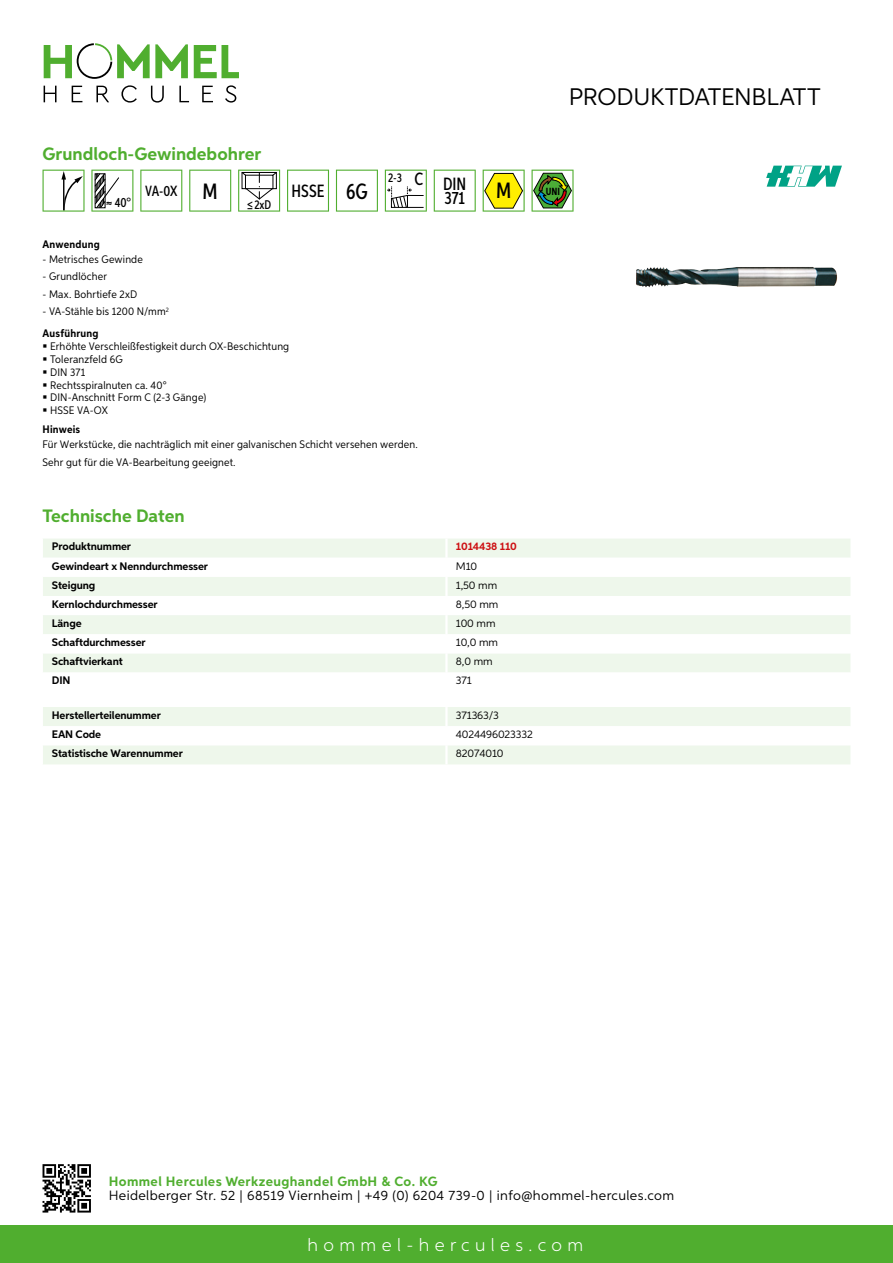
<style>
.page{position:relative;width:893px;height:1263px;background:#fff}
.page>*{position:absolute;margin:0;border:0;box-sizing:border-box;transform-origin:0 0}
.t1{font:24px "Aspira";letter-spacing:-.01em;color:#000}
.t2{font:500 22.2px "Aspira XX Nar";color:#000}
.t3{font:700 18px "Aspira";color:#50ae2f}
.t4{font:300 18px "Aspira";letter-spacing:.3em;color:#fff}
.t5{font:500 17.85px/14.9px "Aspira XX Nar";color:#000;text-align:right}
.t6{font:500 14.85px "Aspira XX Nar";color:#000}
.t7{font:13.5px "Aspira";letter-spacing:.03em;color:#000}
.t8{font:700 13.5px "Aspira";letter-spacing:.03em;color:#50ae2f}
.t9{font:500 13.35px "Aspira XX Nar";color:#000}
.t10{font:500 12.6px "Aspira XX Nar";color:#000}
.t11{font:10.95px/12.8px "Aspira Nar";letter-spacing:.015em;color:#000}
.t12{font:700 10.95px "Aspira";letter-spacing:-.01em;color:#000}
.t13{font:10.95px "Aspira";letter-spacing:-.01em;color:#000}
.t14{font:700 10.95px "Aspira Nar";letter-spacing:.02em;color:#000}
.t15{font:700 10.95px "Aspira";letter-spacing:-.01em;color:#cd1013}
.t16{font:700 10.35px "Aspira XX Nar";color:#000}
.s1{font-size:22.2px}
.s2{font-weight:700}
</style>
<div class="page">
<div style="left:0;top:1226px;width:893px;height:37px;background:#50ae2f"></div>
<svg style="left:43px;top:1164px;width:48px;height:48px"></svg>
<svg style="left:194px;top:45px;width:45px;height:33px"></svg>
<svg style="left:44px;top:43px;width:144px;height:36px"></svg>
<svg style="left:44px;top:86px;width:13px;height:16px"></svg>
<svg style="left:72px;top:86px;width:10px;height:16px"></svg>
<svg style="left:96px;top:86px;width:13px;height:16px"></svg>
<svg style="left:121px;top:85px;width:16px;height:18px"></svg>
<svg style="left:151px;top:86px;width:13px;height:17px"></svg>
<svg style="left:179px;top:86px;width:10px;height:16px"></svg>
<svg style="left:202px;top:86px;width:11px;height:16px"></svg>
<svg style="left:225px;top:85px;width:11px;height:18px"></svg>
<div style="left:43px;top:539px;width:807px;height:19px;background:#eef7eb"></div>
<svg style="left:43px;top:577px;width:807px;height:95px;fill:#eef7eb"></svg>
<hr style="left:445px;top:539px;width:3px;height:19px;background:#fff">
<hr style="left:445px;top:577px;width:3px;height:19px;background:#fff">
<hr style="left:445px;top:596px;width:3px;height:19px;background:#fff">
<hr style="left:445px;top:615px;width:3px;height:19px;background:#fff">
<hr style="left:445px;top:634px;width:3px;height:19px;background:#fff">
<hr style="left:445px;top:653px;width:3px;height:19px;background:#fff">
<svg style="left:43px;top:707px;width:807px;height:57px"></svg>
<hr style="left:445px;top:745px;width:3px;height:19px;background:#fff">
<svg style="left:43px;top:170px;width:42px;height:42px"></svg>
<svg style="left:91px;top:170px;width:42px;height:42px"></svg>
<svg style="left:140px;top:170px;width:42px;height:42px"></svg>
<svg style="left:189px;top:170px;width:42px;height:42px"></svg>
<svg style="left:238px;top:170px;width:42px;height:42px"></svg>
<svg style="left:287px;top:170px;width:42px;height:42px"></svg>
<svg style="left:336px;top:170px;width:42px;height:42px"></svg>
<svg style="left:385px;top:170px;width:42px;height:42px"></svg>
<svg style="left:434px;top:170px;width:42px;height:42px"></svg>
<svg style="left:483px;top:170px;width:42px;height:42px"></svg>
<svg style="left:532px;top:170px;width:42px;height:42px"></svg>
<img style="left:636px;top:267px;width:202px;height:21px">
<svg style="left:766px;top:166px;width:76px;height:21px"></svg>
<h1 class="t1" style="left:569px;top:82px;width:253px">Produktdatenblatt</h1>
<h3 class="t3" style="left:43px;top:142px;width:220px">Grundloch-Gewindebohrer</h3>
<p class="t9" style="left:115px;top:195px;width:18px">40°</p>
<h3 class="t6" style="left:145px;top:182px;width:74px">VA-0X <span class="s1">M</span></h3>
<p class="t10" style="left:247px;top:197px;width:26px">≤2xD</p>
<h3 class="t5" style="left:292px;top:183px;width:78px">HSSE <span class="s1">6G</span></h3>
<h3 class="t5" style="left:388px;top:176px;width:80px"><sup>2-3</sup> C DIN<br>371</h3>
<h2 class="t2" style="left:496px;top:177px;width:17px">M</h2>
<p class="t16" style="left:546px;top:185px;width:16px">UNI</p>
<p class="t14" style="left:43px;top:237px;width:59px">Anwendung</p>
<p class="t11" style="left:43px;top:252px;width:102px">- Metrisches Gewinde</p>
<p class="t11" style="left:43px;top:270px;width:66px">- Grundlöcher</p>
<p class="t11" style="left:43px;top:287px;width:96px">- Max. Bohrtiefe 2xD</p>
<p class="t11" style="left:43px;top:300px;width:128px;line-height:22.2px">- VA-Stähle bis 1200 N/mm<sup>2<br></sup><span class="s2">Ausführung</span></p>
<p class="t11" style="left:50px;top:340px;width:241px">Erhöhte Verschleißfestigkeit durch OX-Beschichtung<br>Toleranzfeld 6G<br>DIN 371<br>Rechtsspiralnuten ca. 40°<br>DIN-Anschnitt Form C (2-3 Gänge)<br>HSSE VA-OX</p>
<p class="t14" style="left:43px;top:423px;width:39px">Hinweis</p>
<p class="t11" style="left:43px;top:436px;width:377px;line-height:17.5px">Für Werkstücke, die nachträglich mit einer galvanischen Schicht versehen werden.<br>Sehr gut für die VA-Bearbeitung geeignet.</p>
<h3 class="t3" style="left:43px;top:504px;width:144px">Technische Daten</h3>
<p class="t12" style="left:52px;top:540px;width:81px">Produktnummer</p>
<p class="t15" style="left:456px;top:540px;width:63px">1014438 110</p>
<p class="t12" style="left:52px;top:559px;width:158px">Gewindeart x Nenndurchmesser</p>
<p class="t13" style="left:456px;top:559px;width:23px">M10</p>
<p class="t12" style="left:52px;top:578px;width:45px">Steigung</p>
<p class="t13" style="left:456px;top:578px;width:43px">1,50 mm</p>
<p class="t12" style="left:52px;top:597px;width:107px">Kernlochdurchmesser</p>
<p class="t13" style="left:456px;top:597px;width:44px">8,50 mm</p>
<p class="t12" style="left:52px;top:616px;width:31px">Länge</p>
<p class="t13" style="left:456px;top:617px;width:41px">100 mm</p>
<p class="t12" style="left:52px;top:636px;width:95px">Schaftdurchmesser</p>
<p class="t13" style="left:456px;top:636px;width:44px">10,0 mm</p>
<p class="t12" style="left:52px;top:655px;width:72px">Schaftvierkant</p>
<p class="t13" style="left:456px;top:655px;width:38px">8,0 mm</p>
<p class="t12" style="left:52px;top:674px;width:20px">DIN</p>
<p class="t13" style="left:456px;top:674px;width:17px">371</p>
<p class="t12" style="left:52px;top:708px;width:111px">Herstellerteilenummer</p>
<p class="t13" style="left:456px;top:708px;width:45px">371363/3</p>
<p class="t12" style="left:52px;top:728px;width:51px">EAN Code</p>
<p class="t13" style="left:456px;top:728px;width:79px">4024496023332</p>
<p class="t12" style="left:52px;top:747px;width:132px">Statistische Warennummer</p>
<p class="t13" style="left:456px;top:747px;width:49px">82074010</p>
<p class="t8" style="left:109px;top:1172px;width:330px">Hommel Hercules Werkzeughandel GmbH &amp; Co. KG</p>
<p class="t7" style="left:109px;top:1187px;width:567px">Heidelberger Str. 52 | 68519 Viernheim | +49 (0) 6204 739-0 | info@hommel-hercules.com</p>
<h3 class="t4" style="left:307px;top:1234px;width:277px">hommel-hercules.com</h3>
</div>
